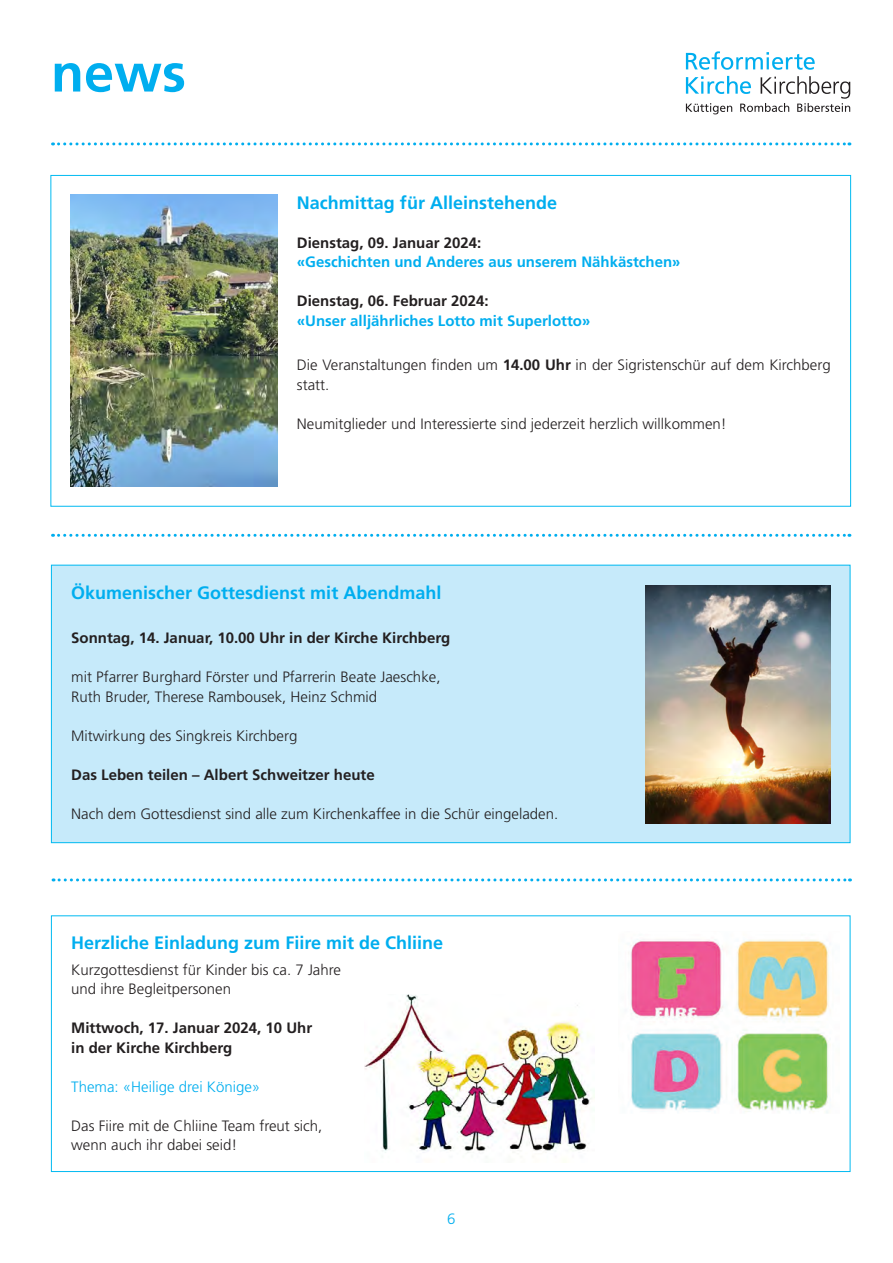
<style>
.page{position:relative;width:893px;height:1263px;background:#fff}
.page>*{position:absolute;margin:0;border:0;box-sizing:border-box;transform-origin:0 0}
.t1{font:700 54px "Frutiger LT Pro";color:#00aeef}
.t2{font:700 18px "Frutiger LT Pro";color:#00aeef}
.t3{font:300 15px/19.5px "Frutiger LT Pro";color:#231f20}
.t4{font:700 15px/19.5px "Frutiger LT Pro";color:#231f20}
.t5{font:700 15px "Frutiger LT Pro";color:#00aeef}
.t6{font:300 15px "Frutiger LT Pro";color:#00aeef}
.s1{font-weight:700}
</style>
<div class="page">
<svg style="left:53px;top:142px;width:797px;height:3px"></svg>
<svg style="left:686px;top:51px;width:129px;height:19px"></svg>
<svg style="left:686px;top:76px;width:164px;height:38px"></svg>
<img style="left:71px;top:195px;width:206px;height:291px">
<div style="left:51px;top:565px;width:799px;height:278px;background:#c6eafa"></div>
<img style="left:646px;top:585px;width:184px;height:238px">
<div style="left:51px;top:915px;width:799px;height:257px;border:1px solid #00baf1"></div>
<img style="left:364px;top:994px;width:231px;height:159px">
<img style="left:631px;top:939px;width:200px;height:174px">
<svg style="left:53px;top:534px;width:797px;height:3px"></svg>
<svg style="left:53px;top:878px;width:797px;height:3px"></svg>
<h1 class="t1" style="left:51px;top:41px;width:136px">news</h1>
<p class="t2" style="left:297px;top:192px;width:262px">Nachmittag für Alleinstehende</p>
<p class="t4" style="left:297px;top:233px;width:186px">Dienstag, 09. Januar 2024:</p>
<p class="t5" style="left:297px;top:253px;width:385px">«Geschichten und Anderes aus unserem Nähkästchen»</p>
<p class="t4" style="left:297px;top:291px;width:193px">Dienstag, 06. Februar 2024:</p>
<p class="t5" style="left:297px;top:312px;width:295px">«Unser alljährliches Lotto mit Superlotto»</p>
<p class="t3" style="left:297px;top:355px;width:535px">Die Veranstaltungen finden um <span class="s1">14.00 Uhr</span> in der Sigristenschür auf dem Kirchberg statt.</p>
<p class="t3" style="left:297px;top:414px;width:431px">Neumitglieder und Interessierte sind jederzeit herzlich willkommen!</p>
<p class="t2" style="left:71px;top:581px;width:372px">Ökumenischer Gottesdienst mit Abendmahl</p>
<p class="t4" style="left:71px;top:628px;width:381px">Sonntag, 14. Januar, 10.00 Uhr in der Kirche Kirchberg</p>
<p class="t3" style="left:71px;top:667px;width:371px">mit Pfarrer Burghard Förster und Pfarrerin Beate Jaeschke,<br>Ruth Bruder, Therese Rambousek, Heinz Schmid</p>
<p class="t3" style="left:71px;top:726px;width:228px">Mitwirkung des Singkreis Kirchberg</p>
<p class="t4" style="left:71px;top:765px;width:305px">Das Leben teilen – Albert Schweitzer heute</p>
<p class="t3" style="left:71px;top:804px;width:489px">Nach dem Gottesdienst sind alle zum Kirchenkaffee in die Schür eingeladen.</p>
<p class="t2" style="left:71px;top:932px;width:373px">Herzliche Einladung zum Fiire mit de Chliine</p>
<p class="t3" style="left:71px;top:960px;width:271px">Kurzgottesdienst für Kinder bis ca. 7 Jahre und ihre Begleitpersonen</p>
<p class="t4" style="left:71px;top:1018px;width:242px">Mittwoch, 17. Januar 2024, 10 Uhr in der Kirche Kirchberg</p>
<p class="t6" style="left:71px;top:1078px;width:190px">Thema: «Heilige drei Könige»</p>
<p class="t3" style="left:71px;top:1116px;width:253px">Das Fiire mit de Chliine Team freut sich, wenn auch ihr dabei seid!</p>
<p class="t6" style="left:447px;top:1210px;width:10px">6</p>
</div>
